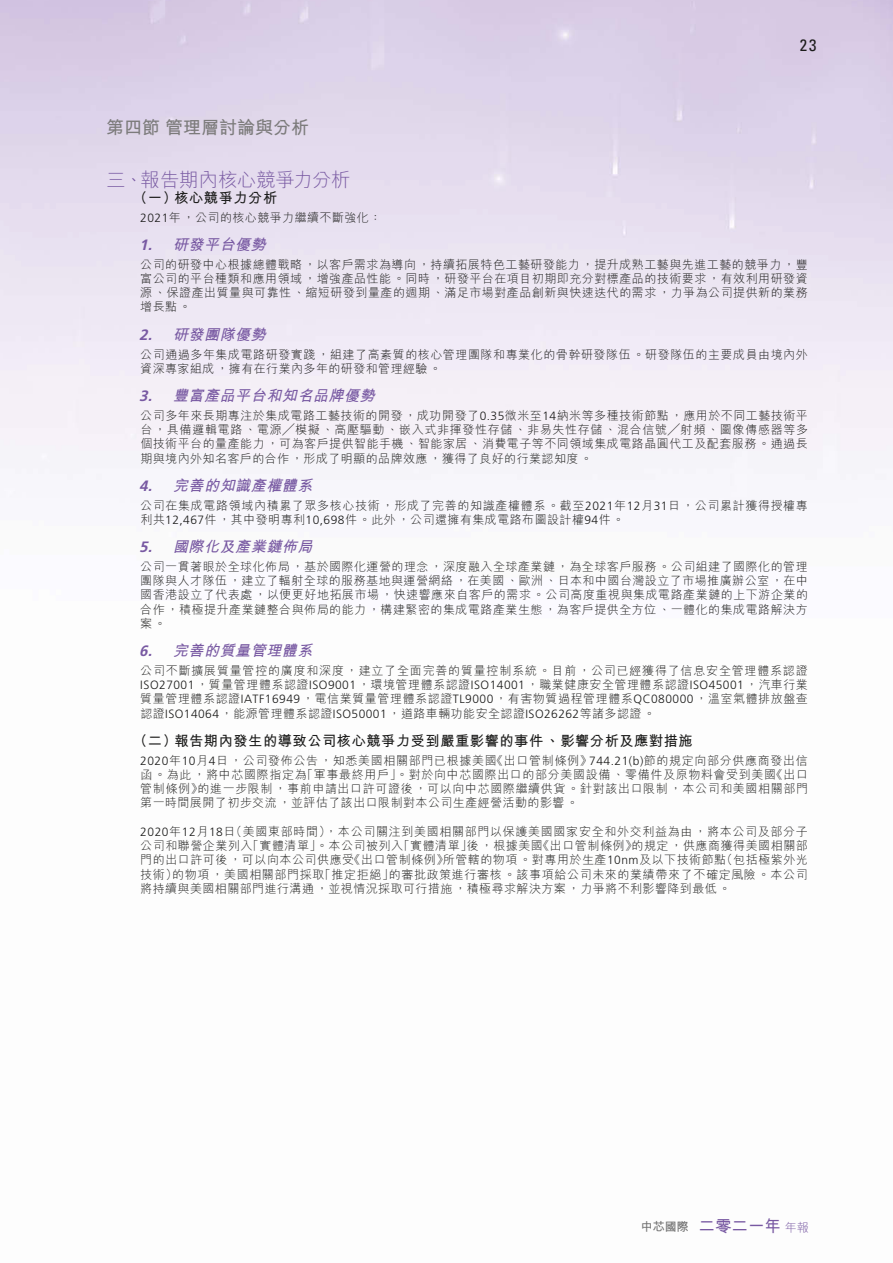
<style>
.page{position:relative;width:893px;height:1263px;background:#fff}
.page>*{position:absolute;margin:0;border:0;box-sizing:border-box;transform-origin:0 0}
.t1{font:300 19.5px "M Hei HK";letter-spacing:-.015em;color:#7859a2}
.t2{font:700 18px "M Hei HK";color:#7c7b7b}
.t3{font:700 16.5px "M Hei HK";color:#7859a2}
.t4{font:condensed 16.5px "Univers LT Std";color:#1c1c1b}
.t5{font:italic 700 15px "M Hei HK";color:#7859a2}
.t6{font:700 14.25px "M Hei HK";letter-spacing:.035em;color:#1c1c1b}
.t7{font:300 12px/14.2px "M Hei HK";letter-spacing:.04em;color:#1c1c1b;text-align:justify}
.s1{font-family:"Frutiger LT Std"}
.s2{font-size:12px;color:#6f6f6f}
.s3{font-weight:300;font-size:12px}
</style>
<div class="page">
<h2 class="t2" style="left:106px;top:114px;width:205px">第四節管理層討論與分析</h2>
<h3 class="t4" style="left:800px;top:35px;width:18px">23</h3>
<h1 class="t1" style="left:106px;top:166px;width:246px">三、報告期內核心競爭力分析</h1>
<p class="t6" style="left:133px;top:188px;width:146px">（一）核心競爭力分析</p>
<p class="t7" style="left:140px;top:210px;width:243px"><span class="s1">2021</span>年，公司的核心競爭力繼續不斷強化：</p>
<p class="t5" style="left:139px;top:234px;width:133px"><span class="s1">1.</span> 研發平台優勢</p>
<p class="t7" style="left:140px;top:257px;width:669px">公司的研發中心根據總體戰略，以客戶需求為導向，持續拓展特色工藝研發能力，提升成熟工藝與先進工藝的競爭力，豐富公司的平台種類和應用領域，增強產品性能。同時，研發平台在項目初期即充分對標產品的技術要求，有效利用研發資源、保證產出質量與可靠性、縮短研發到量產的週期、滿足市場對產品創新與快速迭代的需求，力爭為公司提供新的業務增長點。</p>
<p class="t5" style="left:139px;top:324px;width:133px"><span class="s1">2.</span> 研發團隊優勢</p>
<p class="t7" style="left:140px;top:346px;width:669px">公司通過多年集成電路研發實踐，組建了高素質的核心管理團隊和專業化的骨幹研發隊伍。研發隊伍的主要成員由境內外資深專家組成，擁有在行業內多年的研發和管理經驗。</p>
<p class="t5" style="left:139px;top:385px;width:242px"><span class="s1">3.</span> 豐富產品平台和知名品牌優勢</p>
<p class="t7" style="left:140px;top:408px;width:669px">公司多年來長期專注於集成電路工藝技術的開發，成功開發了<span class="s1">0.35</span>微米至<span class="s1">14</span>納米等多種技術節點，應用於不同工藝技術平台，具備邏輯電路、電源╱模擬、高壓驅動、嵌入式非揮發性存儲、非易失性存儲、混合信號╱射頻、圖像傳感器等多個技術平台的量產能力，可為客戶提供智能手機、智能家居、消費電子等不同領域集成電路晶圓代工及配套服務。通過長期與境內外知名客戶的合作，形成了明顯的品牌效應，獲得了良好的行業認知度。</p>
<p class="t5" style="left:139px;top:475px;width:179px"><span class="s1">4.</span> 完善的知識產權體系</p>
<p class="t7" style="left:140px;top:497px;width:669px">公司在集成電路領域內積累了眾多核心技術，形成了完善的知識產權體系。截至<span class="s1">2021</span>年<span class="s1">12</span>月<span class="s1">31</span>日，公司累計獲得授權專利共<span class="s1">12,467</span>件，其中發明專利<span class="s1">10,698</span>件。此外，公司還擁有集成電路布圖設計權<span class="s1">94</span>件。</p>
<p class="t5" style="left:139px;top:536px;width:179px"><span class="s1">5.</span> 國際化及產業鏈佈局</p>
<p class="t7" style="left:140px;top:559px;width:669px">公司一貫著眼於全球化佈局，基於國際化運營的理念，深度融入全球產業鏈，為全球客戶服務。公司組建了國際化的管理團隊與人才隊伍，建立了輻射全球的服務基地與運營網絡，在美國、歐洲、日本和中國台灣設立了市場推廣辦公室，在中國香港設立了代表處，以便更好地拓展市場，快速響應來自客戶的需求。公司高度重視與集成電路產業鏈的上下游企業的合作，積極提升產業鏈整合與佈局的能力，構建緊密的集成電路產業生態，為客戶提供全方位、一體化的集成電路解決方案。</p>
<p class="t5" style="left:139px;top:640px;width:179px"><span class="s1">6.</span> 完善的質量管理體系</p>
<p class="t7" style="left:140px;top:663px;width:669px">公司不斷擴展質量管控的廣度和深度，建立了全面完善的質量控制系統。目前，公司已經獲得了信息安全管理體系認證<span class="s1">ISO27001</span>，質量管理體系認證<span class="s1">ISO9001</span>，環境管理體系認證<span class="s1">ISO14001</span>，職業健康安全管理體系認證<span class="s1">ISO45001</span>，汽車行業質量管理體系認證<span class="s1">IATF16949</span>，電信業質量管理體系認證<span class="s1">TL9000</span>，有害物質過程管理體系<span class="s1">QC080000</span>，溫室氣體排放盤查認證<span class="s1">ISO14064</span>，能源管理體系認證<span class="s1">ISO50001</span>，道路車輛功能安全認證<span class="s1">ISO26262</span>等諸多認證。</p>
<p class="t6" style="left:133px;top:730px;width:561px">（二）報告期內發生的導致公司核心競爭力受到嚴重影響的事件、影響分析及應對措施</p>
<p class="t7" style="left:140px;top:752px;width:669px"><span class="s1">2020</span>年<span class="s1">10</span>月<span class="s1">4</span>日，公司發佈公告，知悉美國相關部門已根據美國《出口管制條例》<span class="s1">744.21(b)</span>節的規定向部分供應商發出信函。為此，將中芯國際指定為「軍事最終用戶」。對於向中芯國際出口的部分美國設備、零備件及原物料會受到美國《出口管制條例》的進一步限制，事前申請出口許可證後，可以向中芯國際繼續供貨。針對該出口限制，本公司和美國相關部門第一時間展開了初步交流，並評估了該出口限制對本公司生產經營活動的影響。</p>
<p class="t7" style="left:140px;top:824px;width:669px"><span class="s1">2020</span>年<span class="s1">12</span>月<span class="s1">18</span>日（美國東部時間），本公司關注到美國相關部門以保護美國國家安全和外交利益為由，將本公司及部分子公司和聯營企業列入「實體清單」。本公司被列入「實體清單」後，根據美國《出口管制條例》的規定，供應商獲得美國相關部門的出口許可後，可以向本公司供應受《出口管制條例》所管轄的物項。對專用於生產<span class="s1">10nm</span>及以下技術節點（包括極紫外光技術）的物項，美國相關部門採取「推定拒絕」的審批政策進行審核。該事項給公司未來的業績帶來了不確定風險。本公司將持續與美國相關部門進行溝通，並視情況採取可行措施，積極尋求解決方案，力爭將不利影響降到最低。</p>
<h3 class="t3" style="left:641px;top:1213px;width:169px"><span class="s2">中芯國際</span> 二零二一年<span class="s3">年報</span></h3>
</div>
